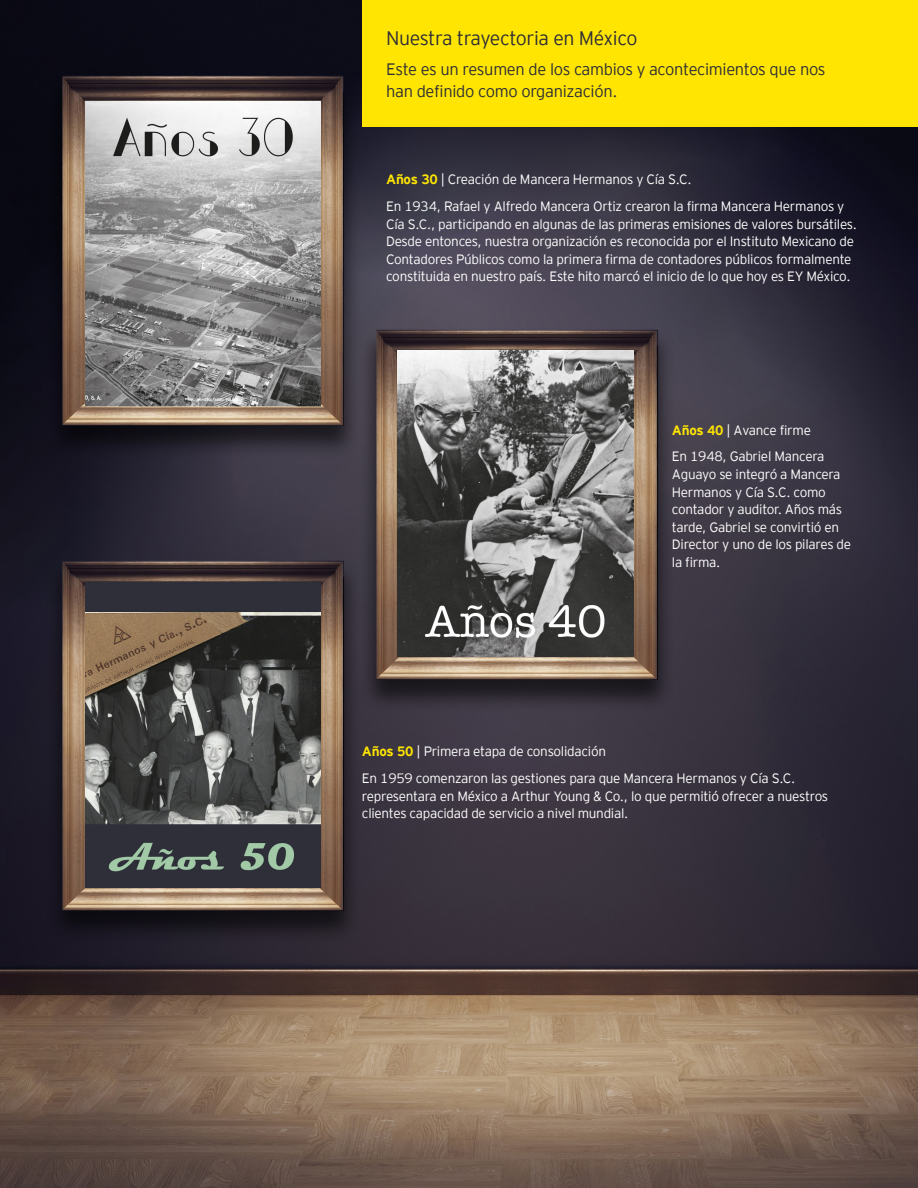
<style>
.page{position:relative;width:918px;height:1188px;background:#fff}
.page>*{position:absolute;margin:0;border:0;box-sizing:border-box;transform-origin:0 0}
.Website__Cover{font:300 19.5px "EY Interstate";letter-spacing:-.02em;color:#2e2e38}
.Website__Cover-2{font:300 16.5px/21.5px "EY Interstate";letter-spacing:-.02em;color:#2e2e38}
.Website__Cover-3{font:300 13.5px/17.5px "EY Interstate";letter-spacing:-.02em;color:#fff}
.s1{font-weight:700;color:#ffe501}
</style>
<div class="page">
<img style="left:1px;top:0;width:917px;height:1188px">
<div style="left:363px;top:0;width:555px;height:127px;background:#ffe501"></div>
<img style="left:85px;top:100px;width:236px;height:306px">
<img style="left:85px;top:582px;width:236px;height:306px">
<img style="left:398px;top:350px;width:236px;height:306px">
<p class="Website__Cover" style="left:386px;top:24px;width:253px">Nuestra trayectoria en México</p>
<p class="Website__Cover-2" style="left:386px;top:58px;width:441px">Este es un resumen de los cambios y acontecimientos que nos han definido como organización.</p>
<p class="Website__Cover-3" style="left:386px;top:170px;width:307px"><span class="s1">Años 30</span> | Creación de Mancera Hermanos y Cía S.C.</p>
<p class="Website__Cover-3" style="left:386px;top:197px;width:472px">En 1934, Rafael y Alfredo Mancera Ortiz crearon la firma Mancera Hermanos y Cía S.C., participando en algunas de las primeras emisiones de valores bursátiles.<br>Desde entonces, nuestra organización es reconocida por el Instituto Mexicano de Contadores Públicos como la primera firma de contadores públicos formalmente constituida en nuestro país. Este hito marcó el inicio de lo que hoy es EY México.</p>
<p class="Website__Cover-3" style="left:672px;top:420px;width:141px"><span class="s1">Años 40</span> | Avance firme</p>
<p class="Website__Cover-3" style="left:672px;top:447px;width:181px">En 1948, Gabriel Mancera<br>Aguayo se integró a Mancera<br>Hermanos y Cía S.C. como contador y auditor. Años más tarde, Gabriel se convirtió en<br>Director y uno de los pilares de la firma.</p>
<p class="Website__Cover-3" style="left:362px;top:742px;width:246px"><span class="s1">Años 50</span> | Primera etapa de consolidación</p>
<p class="Website__Cover-3" style="left:362px;top:769px;width:468px">En 1959 comenzaron las gestiones para que Mancera Hermanos y Cía S.C. representara en México a Arthur Young &amp; Co., lo que permitió ofrecer a nuestros clientes capacidad de servicio a nivel mundial.</p>
</div>
